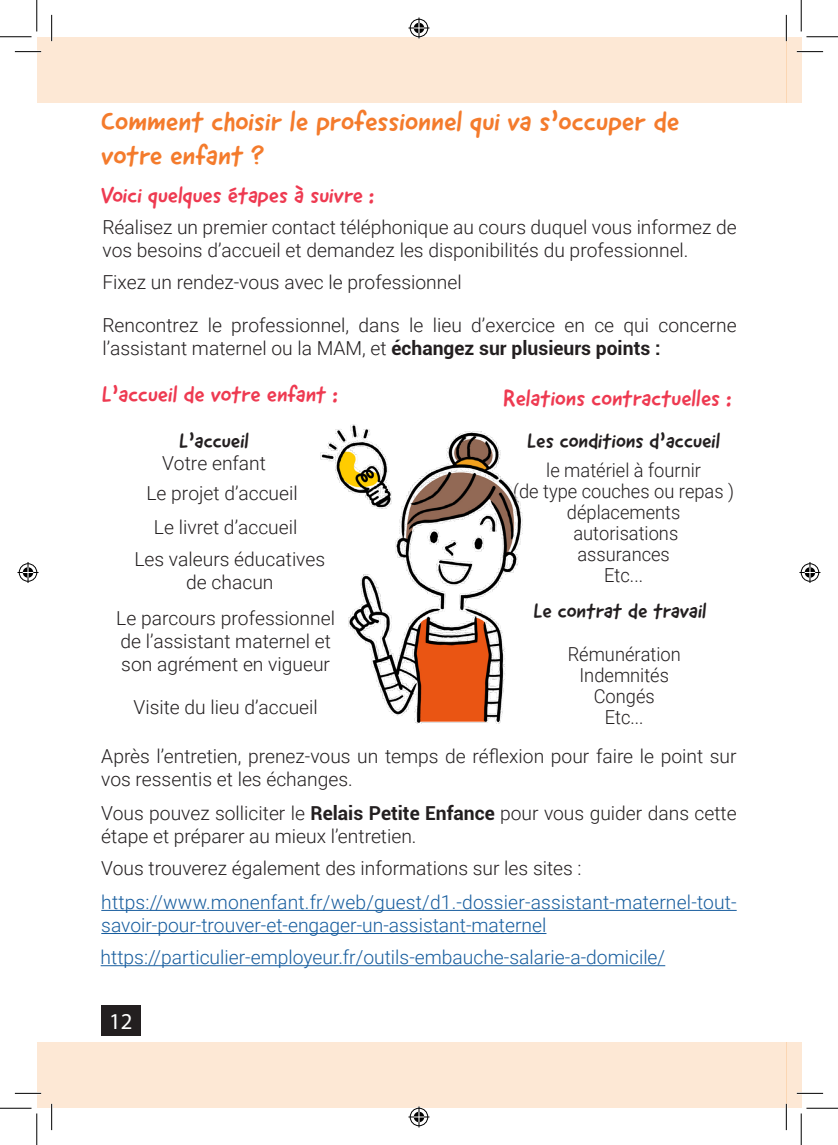
<style>
.page{position:relative;width:838px;height:1145px;background:#fff}
.page>*{position:absolute;margin:0;border:0;box-sizing:border-box;transform-origin:0 0}
.t1{font:28px/33.6px "Good Dog New";color:#f47b2c}
.t2{font:22.75px "Good Dog New";color:#ee3a51}
.t3{font:22.75px "Myriad Pro";color:#fff}
.t4{font:21px "Good Dog New";color:#231f20}
.t5{font:300 19.25px/23.1px "Roboto";color:#231f20}
.t6{font:300 19.25px/23.1px "Roboto";color:#175d9e}
.t7{font:300 19.25px "Roboto";color:#231f20;scale:.95 1}
.s1{font-weight:700}
</style>
<div class="page">
<div style="left:786px;top:1042px;width:15px;height:66px;background:#fde8d5"></div>
<div style="left:37px;top:1042px;width:749px;height:66px;background:#fde8d5"></div>
<hr style="left:101px;top:910px;width:635px;height:1px;background:#175d9e">
<hr style="left:101px;top:933px;width:445px;height:1px;background:#175d9e">
<hr style="left:101px;top:965px;width:564px;height:1px;background:#175d9e">
<div style="left:101px;top:1006px;width:39px;height:30px;background:#231f20"></div>
<div style="left:37px;top:37px;width:749px;height:65px;background:#fde8d5"></div>
<div style="left:786px;top:37px;width:15px;height:65px;background:#fde8d5"></div>
<img style="left:320px;top:424px;width:203px;height:300px">
<hr style="left:15px;top:51px;width:26px;height:2px;background:#fff">
<hr style="left:796px;top:51px;width:27px;height:2px;background:#fff">
<hr style="left:15px;top:1092px;width:26px;height:2px;background:#fff">
<hr style="left:796px;top:1092px;width:27px;height:2px;background:#fff">
<hr style="left:51px;top:15px;width:2px;height:26px;background:#fff">
<hr style="left:51px;top:1104px;width:2px;height:26px;background:#fff">
<hr style="left:785px;top:15px;width:2px;height:26px;background:#fff">
<hr style="left:785px;top:1104px;width:2px;height:26px;background:#fff">
<svg style="left:15px;top:51px;width:26px;height:1px"></svg>
<svg style="left:796px;top:51px;width:27px;height:1px"></svg>
<svg style="left:15px;top:1093px;width:26px;height:1px"></svg>
<svg style="left:796px;top:1093px;width:27px;height:1px"></svg>
<svg style="left:51px;top:15px;width:1px;height:26px"></svg>
<svg style="left:51px;top:1104px;width:1px;height:26px"></svg>
<svg style="left:786px;top:15px;width:1px;height:26px"></svg>
<svg style="left:786px;top:1104px;width:1px;height:26px"></svg>
<hr style="left:0;top:36px;width:32px;height:1px;background:#000">
<hr style="left:806px;top:36px;width:31px;height:1px;background:#000">
<hr style="left:0;top:1108px;width:32px;height:1px;background:#000">
<hr style="left:806px;top:1108px;width:31px;height:1px;background:#000">
<hr style="left:36px;top:0;width:1px;height:31px;background:#000">
<hr style="left:36px;top:1113px;width:1px;height:32px;background:#000">
<hr style="left:800px;top:0;width:1px;height:31px;background:#000">
<hr style="left:800px;top:1113px;width:1px;height:32px;background:#000">
<svg style="left:408px;top:18px;width:21px;height:21px"></svg>
<svg style="left:408px;top:1106px;width:21px;height:21px"></svg>
<svg style="left:18px;top:562px;width:21px;height:21px"></svg>
<svg style="left:799px;top:562px;width:21px;height:21px"></svg>
<p class="t1" style="left:101px;top:105px;width:579px">Comment choisir le professionnel qui va s’occuper de votre enfant ?</p>
<p class="t2" style="left:101px;top:181px;width:274px">Voici quelques étapes à suivre :</p>
<p class="t5" style="left:102px;top:215px;width:635px">Réalisez un premier contact téléphonique au cours duquel vous informez de vos besoins d’accueil et demandez les disponibilités du professionnel.</p>
<p class="t5" style="left:102px;top:270px;width:361px">Fixez un rendez-vous avec le professionnel</p>
<p class="t5" style="left:102px;top:313px;width:635px">Rencontrez le professionnel, dans le lieu d’exercice en ce qui concerne l’assistant maternel ou la MAM, et <span class="s1">échangez sur plusieurs points :</span></p>
<p class="t2" style="left:102px;top:380px;width:237px">L’accueil de votre enfant :</p>
<p class="t2" style="left:503px;top:383px;width:230px">Relations contractuelles :</p>
<p class="t4" style="left:179px;top:427px;width:71px">L’accueil</p>
<p class="t5" style="left:162px;top:451px;width:105px">Votre enfant</p>
<p class="t5" style="left:146px;top:481px;width:153px">Le projet d’accueil</p>
<p class="t5" style="left:154px;top:515px;width:145px">Le livret d’accueil</p>
<p class="t5" style="left:134px;top:546px;width:192px">Les valeurs éducatives</p>
<p class="t5" style="left:186px;top:570px;width:89px">de chacun</p>
<p class="t5" style="left:116px;top:606px;width:220px">Le parcours professionnel</p>
<p class="t5" style="left:120px;top:629px;width:212px">de l’assistant maternel et</p>
<p class="t5" style="left:121px;top:652px;width:210px">son agrément en vigueur</p>
<p class="t5" style="left:133px;top:695px;width:186px">Visite du lieu d’accueil</p>
<p class="t4" style="left:527px;top:427px;width:194px">Les conditions d’accueil</p>
<p class="t7" style="left:546px;top:457px;width:164px">le matériel à fournir</p>
<p class="t7" style="left:513px;top:478px;width:234px">(de type couches ou repas )</p>
<p class="t7" style="left:567px;top:499px;width:121px">déplacements</p>
<p class="t7" style="left:573px;top:520px;width:112px">autorisations</p>
<p class="t7" style="left:577px;top:541px;width:99px">assurances</p>
<p class="t7" style="left:604px;top:562px;width:42px">Etc...</p>
<p class="t4" style="left:533px;top:597px;width:175px">Le contrat de travail</p>
<p class="t7" style="left:567px;top:641px;width:120px">Rémunération</p>
<p class="t7" style="left:579px;top:662px;width:96px">Indemnités</p>
<p class="t7" style="left:593px;top:683px;width:66px">Congés</p>
<p class="t7" style="left:604px;top:704px;width:42px">Etc...</p>
<p class="t5" style="left:101px;top:744px;width:636px">Après l’entretien, prenez-vous un temps de réflexion pour faire le point sur vos ressentis et les échanges.</p>
<p class="t5" style="left:101px;top:801px;width:636px">Vous pouvez solliciter le <span class="s1">Relais Petite Enfance</span> pour vous guider dans cette étape et préparer au mieux l’entretien.</p>
<p class="t5" style="left:101px;top:856px;width:482px">Vous trouverez également des informations sur les sites :</p>
<p class="t6" style="left:101px;top:890px;width:637px">https://www.monenfant.fr/web/guest/d1.-dossier-assistant-maternel-tout&shy;savoir-pour-trouver-et-engager-un-assistant-maternel</p>
<p class="t6" style="left:101px;top:945px;width:566px">https://particulier-employeur.fr/outils-embauche-salarie-a-domicile/</p>
<p class="t3" style="left:109px;top:1008px;width:25px">12</p>
</div>
